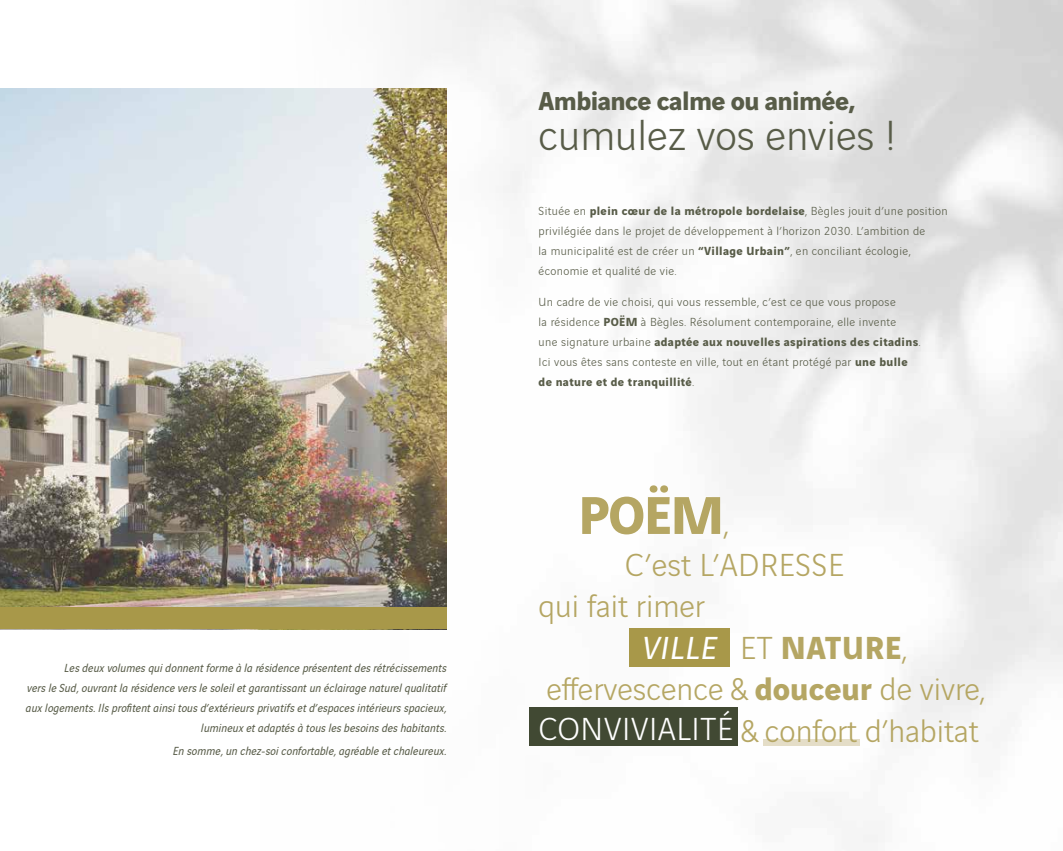
<style>
.page{position:relative;width:1063px;height:851px;background:#fff}
.page>*{position:absolute;margin:0;border:0;box-sizing:border-box;transform-origin:0 0}
.t1{font:700 56.75px "Vinci Sans";color:#b5a663}
.t2{font:300 45px "Vinci Sans";color:#585c48}
.t3{font:300 34px "Vinci Sans";letter-spacing:.02em;color:#b5a663}
.t4{font:700 34px "Vinci Sans";letter-spacing:.02em;color:#b5a663}
.t5{font:300 33.75px/41.6px "Vinci Sans";color:#b5a663}
.t6{font:700 27.62px "Vinci Sans";letter-spacing:-.02em;color:#585c48}
.t7{font:300 12.5px/20px "Vinci Sans";letter-spacing:.03em;color:#585c48}
.t8{font:italic 12.5px/20px "Vinci Sans";letter-spacing:.01em;color:#585c48;text-align:right}
.s1{font-weight:700}
.s2{font-weight:300;font-size:34px}
.s3{font-weight:400;font-style:italic;color:#fff}
.s4{font-weight:300}
.s5{font-size:34px;color:#fff}
</style>
<div class="page">
<img style="left:260px;top:0;width:803px;height:843px">
<img style="left:0;top:89px;width:446px;height:518px">
<div style="left:530px;top:707px;width:208px;height:39px;background:#414933"></div>
<div style="left:764px;top:739px;width:96px;height:7px;background:#e4ddc7"></div>
<div style="left:629px;top:628px;width:100px;height:39px;background:#a89849"></div>
<div style="left:0;top:607px;width:446px;height:22px;background:#a89849"></div>
<p class="t8" style="left:26px;top:656px;width:422px">Les deux volumes qui donnent forme à la résidence présentent des rétrécissements<br>vers le Sud, ouvrant la résidence vers le soleil et garantissant un éclairage naturel qualitatif aux logements. Ils profitent ainsi tous d’extérieurs privatifs et d’espaces intérieurs spacieux, lumineux et adaptés à tous les besoins des habitants.</p>
<p class="t8" style="left:173px;top:740px;width:275px">En somme, un chez-soi confortable, agréable et chaleureux.</p>
<h3 class="t6" style="left:539px;top:79px;width:319px">Ambiance calme ou animée,</h3>
<h2 class="t2" style="left:539px;top:102px;width:359px">cumulez vos envies !</h2>
<p class="t7" style="left:539px;top:200px;width:411px">Située en <span class="s1">plein cœur de la métropole bordelaise</span>, Bègles jouit d’une position privilégiée dans le projet de développement à l’horizon 2030. L’ambition de<br>la municipalité est de créer un <span class="s1">“Village Urbain”</span>, en conciliant écologie, économie et qualité de vie.</p>
<p class="t7" style="left:539px;top:291px;width:383px">Un cadre de vie choisi, qui vous ressemble, c’est ce que vous propose<br>la résidence <span class="s1">POËM</span> à Bègles. Résolument contemporaine, elle invente<br>une signature urbaine <span class="s1">adaptée aux nouvelles aspirations des citadins</span>.<br>Ici vous êtes sans conteste en ville, tout en étant protégé par <span class="s1">une bulle de nature et de tranquillité</span>.</p>
<h1 class="t1" style="left:578px;top:470px;width:152px">POËM<span class="s2">,</span></h1>
<h3 class="t3" style="left:625px;top:539px;width:221px">C’est L’ADRESSE</h3>
<h3 class="t5" style="left:539px;top:582px;width:168px">qui fait rimer</h3>
<h3 class="t4" style="left:641px;top:620px;width:268px"><span class="s3">VILLE</span> <span class="s4">ET</span> NATURE<span class="s4">,</span></h3>
<h3 class="t5" style="left:539px;top:665px;width:448px">effervescence &amp; <span class="s1">douceur</span> de vivre,<br><span class="s5">CONVIVIALITÉ</span> &amp; confort d’habitat</h3>
</div>
